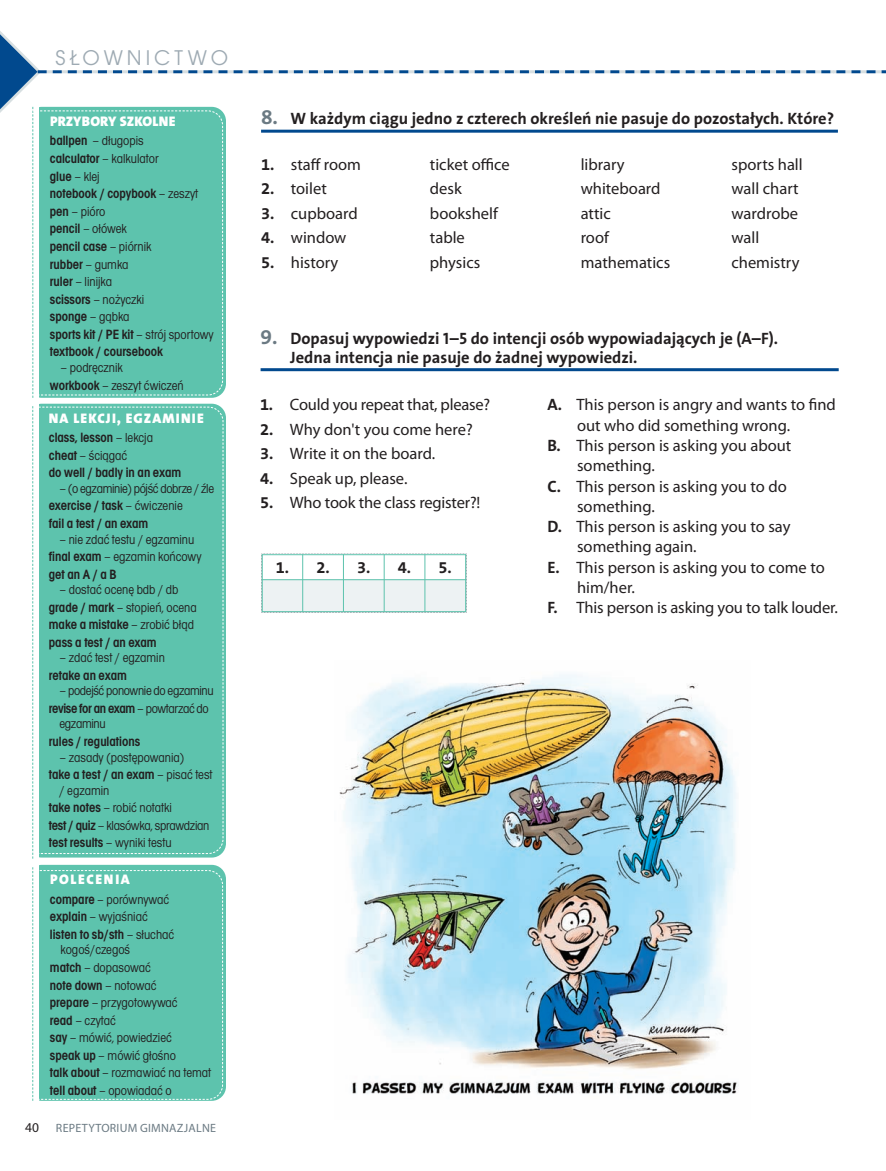
<style>
.page{position:relative;width:886px;height:1171px;background:#fff}
.page>*{position:absolute;margin:0;border:0;box-sizing:border-box;transform-origin:0 0}
.t1{font:19.95px "Avant Gar Got Itc LEE";letter-spacing:.2em;color:#9eaab3}
.t2{font:16.5px "Myriad Pro";color:#231f20}
.t3{font:700 16.5px/19.5px "The Sans Veolia W7";color:#231f20}
.t4{font:700 16.5px "The Mix Veolia W7";color:#231f20}
.t5{font:600 condensed 13.95px/17.5px "Avant Gar Got Itc TEE";color:#231f20}
.t6{font:600 condensed 13.95px "Avant Gar Got Itc TEE";letter-spacing:-.025em;color:#231f20}
.t7{font:900 13.95px "The Sans Veolia W9";letter-spacing:.075em;color:#fff}
.t8{font:900 13.95px "The Sans Veolia W9";letter-spacing:.015em;color:#fff}
.t9{font:900 13.95px "The Sans Veolia W9";letter-spacing:.115em;color:#fff}
.t10{font:condensed 13.5px/17.5px "Avant Gar Got Itc TEE";color:#231f20}
.t11{font:condensed 13.5px "Avant Gar Got Itc TEE";letter-spacing:-.025em;color:#231f20}
.t12{font:12px "Myriad Pro";letter-spacing:.02em;color:#6b7a83}
.s1{font-weight:600;font-size:13.95px}
.s2{font-weight:400;font-size:13.5px}
.s3{font-size:13.5px;color:#231f20}
.s4{font-family:"The Mix Veolia W7";font-size:21px;color:#6b7a83}
.s5{font-family:"The Mix Veolia W7";font-weight:700}
</style>
<div class="page">
<div style="left:28px;top:864px;width:198px;height:236px;background:#5dc3ad;border-radius:14px"></div>
<svg style="left:39px;top:869px;width:184px;height:230px"></svg>
<div style="left:28px;top:403px;width:198px;height:454px;background:#5dc3ad;border-radius:14px"></div>
<svg style="left:39px;top:406px;width:185px;height:448px"></svg>
<div style="left:0;top:98px;width:39px;height:1004px;background:#fff"></div>
<svg style="left:0;top:31px;width:885px;height:367px"></svg>
<hr style="left:261px;top:130px;width:576px;height:3px;background:#01498e">
<svg style="left:32px;top:867px;width:1px;height:233px"></svg>
<svg style="left:32px;top:406px;width:1px;height:452px"></svg>
<img style="left:339px;top:674px;width:400px;height:420px">
<svg style="left:261px;top:553px;width:206px;height:60px"></svg>
<div style="left:262px;top:554px;width:41px;height:25px;background:#fff"></div>
<div style="left:303px;top:554px;width:40px;height:25px;background:#fff"></div>
<div style="left:343px;top:554px;width:41px;height:25px;background:#fff"></div>
<div style="left:384px;top:554px;width:41px;height:25px;background:#fff"></div>
<div style="left:425px;top:554px;width:41px;height:25px;background:#fff"></div>
<div style="left:262px;top:579px;width:41px;height:33px;background:#edf2f3"></div>
<div style="left:303px;top:579px;width:40px;height:33px;background:#edf2f3"></div>
<div style="left:343px;top:579px;width:41px;height:33px;background:#edf2f3"></div>
<div style="left:384px;top:579px;width:41px;height:33px;background:#edf2f3"></div>
<div style="left:425px;top:579px;width:41px;height:33px;background:#edf2f3"></div>
<hr style="left:262px;top:554px;width:1px;height:58px;background:#5dc3ad">
<hr style="left:302px;top:554px;width:1px;height:58px;background:#5dc3ad">
<hr style="left:343px;top:554px;width:1px;height:58px;background:#5dc3ad">
<hr style="left:384px;top:554px;width:1px;height:58px;background:#5dc3ad">
<hr style="left:424px;top:554px;width:1px;height:58px;background:#5dc3ad">
<hr style="left:465px;top:554px;width:1px;height:58px;background:#5dc3ad">
<hr style="left:262px;top:554px;width:204px;height:1px;background:#5dc3ad">
<hr style="left:262px;top:579px;width:204px;height:1px;background:#5dc3ad">
<hr style="left:262px;top:611px;width:204px;height:1px;background:#5dc3ad">
<hr style="left:260px;top:368px;width:578px;height:3px;background:#01498e">
<h1 class="t1" style="left:55px;top:46px;width:174px">SŁOWNICTWO</h1>
<p class="t8" style="left:50px;top:115px;width:127px">PRZYBORY SZKOLNE</p>
<p class="t10" style="left:50px;top:132px;width:110px"><span class="s1">ballpen</span> – długopis <span class="s1">calculator</span> – kalkulator <span class="s1">glue</span> – klej</p>
<p class="t5" style="left:50px;top:184px;width:150px">notebook / copybook <span class="s2">– zeszyt</span></p>
<p class="t10" style="left:50px;top:202px;width:78px"><span class="s1">pen</span> – pióro <span class="s1">pencil</span> – ołówek</p>
<p class="t5" style="left:50px;top:237px;width:103px">pencil case <span class="s2">– piórnik </span>rubber <span class="s2">– gumka</span></p>
<p class="t10" style="left:50px;top:273px;width:96px"><span class="s1">ruler</span> – linijka <span class="s1">scissors</span> – nożyczki</p>
<p class="t5" style="left:50px;top:308px;width:165px">sponge <span class="s2">– gąbka<br></span>sports kit / PE kit <span class="s2">– strój sportowy </span>textbook / coursebook</p>
<p class="t10" style="left:50px;top:358px;width:135px;text-indent:11px">– podręcznik<br><span class="s1">workbook</span> – zeszyt ćwiczeń</p>
<p class="t7" style="left:49px;top:412px;width:156px">NA LEKCJI, EGZAMINIE</p>
<p class="t5" style="left:49px;top:428px;width:106px">class, lesson <span class="s2">– lekcja</span></p>
<p class="t10" style="left:49px;top:446px;width:80px"><span class="s1">cheat</span> – ściągać</p>
<p class="t5" style="left:49px;top:464px;width:134px">do well / badly in an exam</p>
<p class="t11" style="left:59px;top:480px;width:156px">– (o egzaminie) pójść dobrze / źle</p>
<p class="t5" style="left:49px;top:497px;width:135px">exercise / task <span class="s2">– ćwiczenie </span>fail a test / an exam</p>
<p class="t10" style="left:49px;top:530px;width:154px;text-align:center">– nie zdać testu / egzaminu <span class="s1">final exam</span> – egzamin końcowy</p>
<p class="t5" style="left:49px;top:565px;width:69px">get an A / a B</p>
<p class="t10" style="left:49px;top:580px;width:149px;text-align:center">– dostać ocenę bdb / db <span class="s1">grade / mark</span> – stopień, ocena</p>
<p class="t5" style="left:49px;top:615px;width:147px">make a mistake <span class="s2">– zrobić błąd </span>pass a test / an exam</p>
<p class="t10" style="left:59px;top:649px;width:107px">– zdać test / egzamin</p>
<p class="t5" style="left:49px;top:666px;width:79px">retake an exam</p>
<p class="t11" style="left:59px;top:682px;width:156px">– podejść ponownie do egzaminu</p>
<p class="t6" style="left:49px;top:700px;width:161px">revise for an exam <span class="s2">– powtarzać do</span></p>
<p class="t11" style="left:59px;top:715px;width:48px">egzaminu</p>
<p class="t5" style="left:49px;top:732px;width:93px">rules / regulations</p>
<p class="t10" style="left:59px;top:748px;width:126px">– zasady (postępowania)</p>
<p class="t5" style="left:49px;top:765px;width:165px">take a test / an exam <span class="s2">– pisać test</span></p>
<p class="t10" style="left:49px;top:781px;width:162px;text-indent:11px">/ egzamin<br><span class="s1">take notes</span> – robić notatki<br><span class="s1">test / quiz</span> – klasówka, sprawdzian <span class="s1">test results</span> – wyniki testu</p>
<p class="t9" style="left:50px;top:873px;width:81px">POLECENIA</p>
<p class="t10" style="left:50px;top:890px;width:121px"><span class="s1">compare</span> – porównywać <span class="s1">explain</span> – wyjaśniać</p>
<p class="t5" style="left:50px;top:925px;width:126px">listen to sb/sth <span class="s2">– słuchać</span></p>
<p class="t10" style="left:50px;top:940px;width:102px;text-indent:11px">kogoś/czegoś <span class="s1">match</span> – dopasować</p>
<p class="t5" style="left:50px;top:975px;width:108px">note down <span class="s2">– notować</span></p>
<p class="t10" style="left:50px;top:993px;width:163px"><span class="s1">prepare</span> – przygotowywać<br><span class="s1">read</span> – czytać<br><span class="s1">say</span> – mówić, powiedzieć<br><span class="s1">speak up</span> – mówić głośno<br><span class="s1">talk about</span> – rozmawiać na temat <span class="s1">tell about</span> – opowiadać o</p>
<p class="t12" style="left:25px;top:1123px;width:192px"><span class="s3">40</span> RepetytoRium gimnazjalne</p>
<p class="t3" style="left:261px;top:110px;width:574px"><span class="s4">8.</span> W każdym ciągu jedno z czterech określeń nie pasuje do pozostałych. Które?</p>
<p class="t2" style="left:261px;top:158px;width:101px"><span class="s5">1.</span> staff room</p>
<p class="t2" style="left:430px;top:158px;width:81px">ticket office</p>
<p class="t2" style="left:580px;top:158px;width:45px">library</p>
<p class="t2" style="left:731px;top:158px;width:73px">sports hall</p>
<p class="t2" style="left:261px;top:182px;width:67px"><span class="s5">2.</span> toilet</p>
<p class="t2" style="left:430px;top:182px;width:33px">desk</p>
<p class="t2" style="left:580px;top:182px;width:81px">whiteboard</p>
<p class="t2" style="left:731px;top:182px;width:69px">wall chart</p>
<p class="t2" style="left:261px;top:207px;width:98px"><span class="s5">3.</span> cupboard</p>
<p class="t2" style="left:430px;top:207px;width:69px">bookshelf</p>
<p class="t2" style="left:580px;top:207px;width:32px">attic</p>
<p class="t2" style="left:731px;top:207px;width:68px">wardrobe</p>
<p class="t2" style="left:261px;top:231px;width:87px"><span class="s5">4.</span> window</p>
<p class="t2" style="left:430px;top:231px;width:36px">table</p>
<p class="t2" style="left:580px;top:231px;width:30px">roof</p>
<p class="t2" style="left:731px;top:231px;width:29px">wall</p>
<p class="t2" style="left:261px;top:256px;width:79px"><span class="s5">5.</span> history</p>
<p class="t2" style="left:430px;top:256px;width:52px">physics</p>
<p class="t2" style="left:580px;top:256px;width:91px">mathematics</p>
<p class="t2" style="left:731px;top:256px;width:70px">chemistry</p>
<p class="t3" style="left:290px;top:330px;width:489px;text-indent:-30px"><span class="s4">9.</span> Dopasuj wypowiedzi 1–5 do intencji osób wypowiadających je (A–F).<br>Jedna intencja nie pasuje do żadnej wypowiedzi.</p>
<p class="t2" style="left:260px;top:398px;width:231px"><span class="s5">1.</span> Could you repeat that, please?</p>
<p class="t2" style="left:260px;top:423px;width:214px"><span class="s5">2.</span> Why don't you come here?</p>
<p class="t2" style="left:260px;top:447px;width:177px"><span class="s5">3.</span> Write it on the board.</p>
<p class="t2" style="left:260px;top:472px;width:149px"><span class="s5">4.</span> Speak up, please.</p>
<p class="t2" style="left:260px;top:496px;width:222px"><span class="s5">5.</span> Who took the class register?!</p>
<p class="t4" style="left:276px;top:560px;width:55px">1. 2.</p>
<p class="t4" style="left:357px;top:560px;width:55px">3. 4.</p>
<p class="t4" style="left:438px;top:560px;width:15px">5.</p>
<p class="t2" style="left:547px;top:398px;width:290px"><span class="s5">A.</span> this person is angry and wants to find</p>
<p class="t2" style="left:577px;top:419px;width:214px">out who did something wrong.</p>
<p class="t2" style="left:547px;top:439px;width:245px"><span class="s5">B.</span> this person is asking you about</p>
<p class="t2" style="left:577px;top:459px;width:79px">something.</p>
<p class="t2" style="left:547px;top:479px;width:241px"><span class="s5">C.</span> this person is asking you to do</p>
<p class="t2" style="left:577px;top:500px;width:79px">something.</p>
<p class="t2" style="left:547px;top:520px;width:244px"><span class="s5">D.</span> this person is asking you to say</p>
<p class="t2" style="left:577px;top:540px;width:121px">something again.</p>
<p class="t2" style="left:547px;top:560px;width:279px"><span class="s5">E.</span> this person is asking you to come to</p>
<p class="t2" style="left:577px;top:581px;width:59px">him/her.</p>
<p class="t2" style="left:547px;top:601px;width:292px"><span class="s5">F.</span> this person is asking you to talk louder.</p>
</div>
